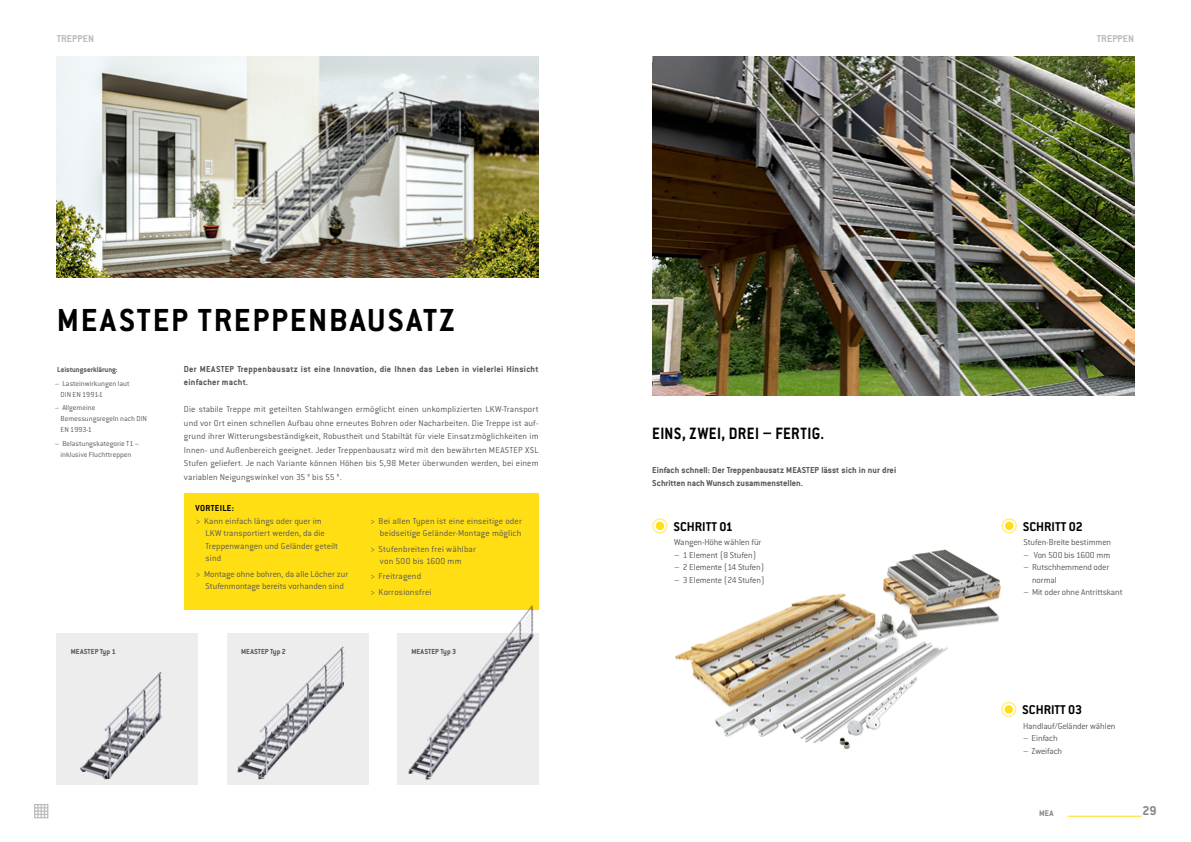
<style>
.page{position:relative;width:1191px;height:842px;background:#fff}
.page>*{position:absolute;margin:0;border:0;box-sizing:border-box;transform-origin:0 0}
.t1{font:700 35px "Conduit ITC Pro";letter-spacing:.05em;color:#000}
.t2{font:700 18px "Conduit ITC Pro";letter-spacing:.025em;color:#000;scale:.9 1}
.t3{font:700 14px "Conduit ITC Pro";color:#000}
.t4{font:700 14px "Conduit ITC Pro";color:#848687}
.t5{font:700 11px "Conduit ITC Pro";color:#bcbcbc}
.t6{font:300 9.5px/12.5px "Conduit ITC Pro";color:#575756}
.t7{font:700 9.5px/13.5px "Conduit ITC Pro";letter-spacing:.025em;color:#575756}
.t8{font:700 9.5px/12.5px "Conduit ITC Pro";letter-spacing:.005em;color:#575756}
.t9{font:300 9.5px "Conduit ITC Pro";letter-spacing:-.02em;color:#575756}
.t10{font:300 9.5px/12.5px "Conduit ITC Pro";letter-spacing:.02em;color:#575756;text-align:center}
.t11{font:700 9.5px "Conduit ITC Pro";letter-spacing:.03em;color:#000}
.t12{font:700 9px "Conduit ITC Pro";color:#848687}
.t13{font:300 8px/11px "Conduit ITC Pro";color:#575756}
.t14{font:700 8px "Conduit ITC Pro";color:#575756}
</style>
<div class="page">
<hr style="left:1067px;top:816px;width:75px;height:1px;background:#ffde14">
<div style="left:184px;top:493px;width:355px;height:117px;background:#ffde14"></div>
<div style="left:57px;top:633px;width:141px;height:152px;background:#ededed"></div>
<div style="left:227px;top:633px;width:141px;height:152px;background:#ededed"></div>
<img style="left:662px;top:525px;width:352px;height:225px">
<div style="left:1005px;top:522px;width:8px;height:8px;background:#ffde14;border-radius:50%"></div>
<div style="left:1001px;top:518px;width:16px;height:15px;border:2px solid #ffde14;border-radius:50%"></div>
<div style="left:1004px;top:705px;width:9px;height:9px;background:#ffde14;border-radius:50%"></div>
<div style="left:1001px;top:702px;width:15px;height:15px;border:2px solid #ffde14;border-radius:50%"></div>
<div style="left:655px;top:522px;width:9px;height:8px;background:#ffde14;border-radius:50%"></div>
<div style="left:652px;top:518px;width:15px;height:15px;border:2px solid #ffde14;border-radius:50%"></div>
<img style="left:652px;top:57px;width:482px;height:339px">
<img style="left:80px;top:672px;width:82px;height:108px">
<img style="left:237px;top:646px;width:108px;height:134px">
<img style="left:399px;top:605px;width:140px;height:180px">
<img style="left:57px;top:57px;width:482px;height:220px">
<svg style="left:34px;top:804px;width:14px;height:14px"></svg>
<p class="t5" style="left:57px;top:32px;width:39px">TREPPEN</p>
<p class="t5" style="left:1096px;top:32px;width:39px">TREPPEN</p>
<h1 class="t1" style="left:57px;top:300px;width:400px">MEASTEP TREPPENBAUSATZ</h1>
<p class="t14" style="left:57px;top:365px;width:62px">Leistungserklärung:</p>
<p class="t13" style="left:61px;top:378px;width:70px;text-indent:-6px">– Lasteinwirkungen laut<br>DIN EN 1991-1</p>
<p class="t13" style="left:61px;top:402px;width:88px;text-indent:-6px">– Allgemeine<br>Bemessungsregeln nach DIN<br>EN 1993-1</p>
<p class="t13" style="left:55px;top:438px;width:86px;text-align:center">– Belastungskategorie T1 – inklusive Fluchttreppen</p>
<p class="t7" style="left:184px;top:362px;width:356px">Der MEASTEP Treppenbausatz ist eine Innovation, die Ihnen das Leben in vielerlei Hinsicht einfacher macht.</p>
<p class="t6" style="left:184px;top:403px;width:356px;line-height:13.5px;text-align:justify">Die stabile Treppe mit geteilten Stahlwangen ermöglicht einen unkomplizierten LKW-Transport und vor Ort einen schnellen Aufbau ohne erneutes Bohren oder Nacharbeiten. Die Treppe ist auf&shy;grund ihrer Witterungsbeständigkeit, Robustheit und Stabiltät für viele Einsatzmöglichkeiten im Innen- und Außenbereich geeignet. Jeder Treppenbausatz wird mit den bewährten MEASTEP XSL Stufen geliefert. Je nach Variante können Höhen bis 5,98 Meter überwunden werden, bei einem variablen Neigungswinkel von 35 ° bis 55 °.</p>
<p class="t11" style="left:196px;top:503px;width:40px">VORTEILE:</p>
<p class="t6" style="left:206px;top:515px;width:134px;text-indent:-10px">&gt; Kann einfach längs oder quer im<br>LKW transportiert werden, da die<br>Treppenwangen und Geländer geteilt sind</p>
<p class="t6" style="left:196px;top:567px;width:154px;text-align:center">&gt; Montage ohne bohren, da alle Löcher zur<br>Stufenmontage bereits vorhanden sind</p>
<p class="t6" style="left:370px;top:515px;width:153px;text-align:right">&gt; Bei allen Typen ist eine einseitige oder beidseitige Geländer-Montage möglich</p>
<p class="t10" style="left:370px;top:542px;width:108px">&gt; Stufenbreiten frei wählbar von 500 bis 1600 mm</p>
<p class="t6" style="left:370px;top:569px;width:63px;line-height:15.3px">&gt; Freitragend<br>&gt; Korrosionsfrei</p>
<p class="t14" style="left:71px;top:647px;width:46px">MEASTEP Typ 1</p>
<p class="t14" style="left:241px;top:647px;width:46px">MEASTEP Typ 2</p>
<p class="t14" style="left:411px;top:647px;width:46px">MEASTEP Typ 3</p>
<h2 class="t2" style="left:652px;top:423px;width:193px">EINS, ZWEI, DREI – FERTIG.</h2>
<p class="t8" style="left:652px;top:464px;width:245px">Einfach schnell: Der Treppenbausatz MEASTEP lässt sich in nur drei<br>Schritten nach Wunsch zusammenstellen.</p>
<h3 class="t3" style="left:673px;top:518px;width:61px">SCHRITT 01</h3>
<p class="t6" style="left:674px;top:536px;width:89px">Wangen-Höhe wählen für</p>
<p class="t9" style="left:674px;top:550px;width:84px">– 1 Element (8 Stufen)</p>
<p class="t9" style="left:674px;top:562px;width:92px">– 2 Elemente (14 Stufen)</p>
<p class="t9" style="left:674px;top:575px;width:92px">– 3 Elemente (24 Stufen)</p>
<h3 class="t3" style="left:1022px;top:518px;width:62px">SCHRITT 02</h3>
<p class="t6" style="left:1023px;top:536px;width:89px">Stufen-Breite bestimmen</p>
<p class="t6" style="left:1023px;top:549px;width:88px">– Von 500 bis 1600 mm</p>
<p class="t6" style="left:1032px;top:561px;width:79px;text-indent:-9px">– Rutschhemmend oder normal</p>
<p class="t6" style="left:1023px;top:586px;width:100px">– Mit oder ohne Antrittskant</p>
<h3 class="t3" style="left:1022px;top:702px;width:62px">SCHRITT 03</h3>
<p class="t9" style="left:1023px;top:721px;width:94px">Handlauf/Geländer wählen</p>
<p class="t6" style="left:1023px;top:732px;width:36px">– Einfach</p>
<p class="t9" style="left:1023px;top:746px;width:41px">– Zweifach</p>
<p class="t12" style="left:1039px;top:808px;width:16px">MEA</p>
<h3 class="t4" style="left:1142px;top:802px;width:15px">29</h3>
</div>
